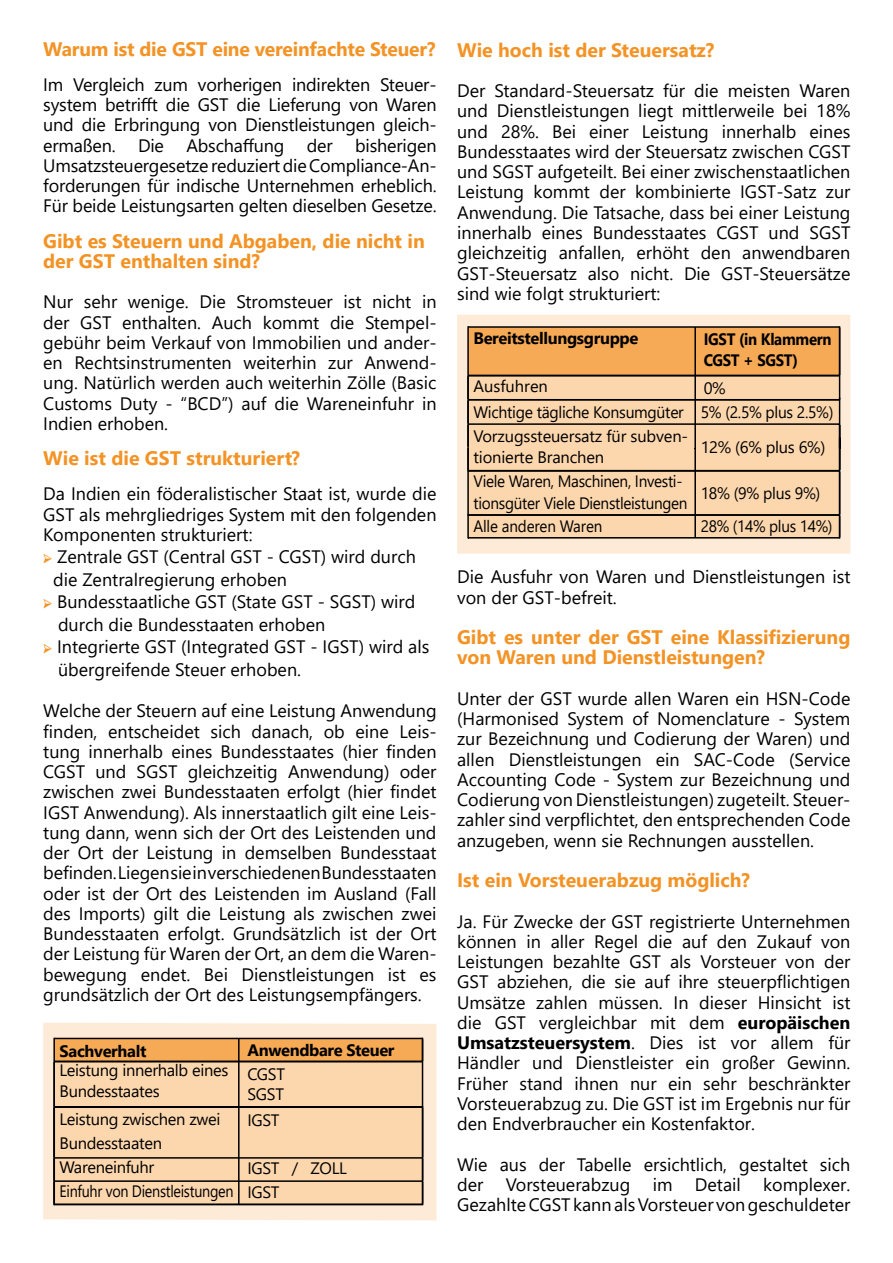
<style>
.page{position:relative;width:893px;height:1263px;background:#fff}
.page>*{position:absolute;margin:0;border:0;box-sizing:border-box;transform-origin:0 0}
.t1{font:700 19.5px/20.2px "Segoe UI";color:#f39325}
.t2{font:18px/20.2px "Segoe UI";color:#000;text-align:justify}
.t3{font:16.5px/24px "Segoe UI";letter-spacing:-.02em;color:#000}
.t4{font:16.5px/24px "Segoe UI";letter-spacing:-.02em;color:#000;scale:.96 1}
.t5{font:700 16.5px "Segoe UI";letter-spacing:-.02em;color:#000}
.t6{font:16.5px/34.5px "Segoe UI";letter-spacing:-.02em;color:#000;scale:.95 1}
.t7{font:700 16.5px/21px "Segoe UI";letter-spacing:-.02em;color:#000;scale:.91 1}
.t8{font:16.5px "Segoe UI";color:#000}
.s1{font-family:"Minion Pro";font-size:16.5px;color:#f39325}
.s2{font-weight:700}
</style>
<div class="page">
<div style="left:457px;top:315px;width:393px;height:239px;background:#feebd7"></div>
<div style="left:469px;top:376px;width:370px;height:161px;background:#fcd6ad"></div>
<div style="left:469px;top:328px;width:370px;height:47px;background:#f7aa55"></div>
<div style="left:469px;top:400px;width:371px;height:70px;background:#fcd6ad"></div>
<hr style="left:694px;top:448px;width:2px;height:22px;background:#000">
<hr style="left:839px;top:438px;width:1px;height:32px;background:#000">
<hr style="left:694px;top:376px;width:2px;height:23px;background:#000">
<hr style="left:839px;top:326px;width:1px;height:74px;background:#000">
<hr style="left:468px;top:399px;width:227px;height:1px;background:#000">
<hr style="left:695px;top:399px;width:145px;height:1px;background:#000">
<hr style="left:468px;top:326px;width:227px;height:2px;background:#000">
<hr style="left:467px;top:326px;width:2px;height:145px;background:#000">
<hr style="left:695px;top:326px;width:145px;height:2px;background:#000">
<hr style="left:694px;top:328px;width:2px;height:47px;background:#000">
<hr style="left:468px;top:375px;width:227px;height:1px;background:#000">
<hr style="left:695px;top:375px;width:145px;height:1px;background:#000">
<hr style="left:468px;top:470px;width:227px;height:2px;background:#000">
<hr style="left:467px;top:470px;width:2px;height:46px;background:#000">
<hr style="left:695px;top:470px;width:145px;height:2px;background:#000">
<hr style="left:694px;top:472px;width:2px;height:42px;background:#000">
<hr style="left:839px;top:472px;width:1px;height:42px;background:#000">
<hr style="left:468px;top:514px;width:227px;height:2px;background:#000">
<hr style="left:467px;top:514px;width:2px;height:24px;background:#000">
<hr style="left:695px;top:514px;width:145px;height:2px;background:#000">
<hr style="left:694px;top:516px;width:2px;height:21px;background:#000">
<svg style="left:839px;top:516px;width:1px;height:21px"></svg>
<hr style="left:468px;top:537px;width:227px;height:1px;background:#000">
<hr style="left:695px;top:537px;width:145px;height:1px;background:#000">
<svg style="left:43px;top:1023px;width:394px;height:197px;background:#fae7d4"></svg>
<hr style="left:54px;top:1038px;width:185px;height:1px;background:#000">
<hr style="left:53px;top:1038px;width:2px;height:167px;background:#000">
<hr style="left:239px;top:1038px;width:184px;height:1px;background:#000">
<svg style="left:54px;top:1039px;width:369px;height:163px;background:#f2c99b"></svg>
<hr style="left:54px;top:1061px;width:185px;height:1px;background:#000">
<hr style="left:239px;top:1061px;width:184px;height:1px;background:#000">
<div style="left:54px;top:1106px;width:369px;height:99px;border:2px solid #000"></div>
<hr style="left:54px;top:1106px;width:369px;height:2px;background:#000">
<p class="t1" style="left:43px;top:37px;width:394px">Warum ist die GST eine vereinfachte Steuer?</p>
<p class="t2" style="left:43px;top:73px;width:395px">Im Vergleich zum vorherigen indirekten Steuer&shy;system betrifft die GST die Lieferung von Waren und die Erbringung von Dienstleistungen gleich&shy;ermaßen. Die Abschaffung der bisherigen Umsatzsteuergesetze reduziert die Compliance-An&shy;forderungen für indische Unternehmen erheblich.<br>Für beide Leistungsarten gelten dieselben Gesetze.</p>
<p class="t1" style="left:43px;top:229px;width:383px">Gibt es Steuern und Abgaben, die nicht in der GST enthalten sind?</p>
<p class="t2" style="left:43px;top:290px;width:395px">Nur sehr wenige. Die Stromsteuer ist nicht in der GST enthalten. Auch kommt die Stempel&shy;gebühr beim Verkauf von Immobilien und ander&shy;en Rechtsinstrumenten weiterhin zur Anwend&shy;ung. Natürlich werden auch weiterhin Zölle (Basic Customs Duty - “BCD”) auf die Wareneinfuhr in Indien erhoben.</p>
<p class="t1" style="left:43px;top:447px;width:258px">Wie ist die GST strukturiert?</p>
<p class="t2" style="left:43px;top:482px;width:395px">Da Indien ein föderalistischer Staat ist, wurde die GST als mehrgliedriges System mit den folgenden Komponenten strukturiert:</p>
<p class="t2" style="left:53px;top:544px;width:364px;line-height:22.5px;text-indent:-10px"><span class="s1">➢</span> Zentrale GST (Central GST - CGST) wird durch die Zentralregierung erhoben</p>
<p class="t2" style="left:58px;top:589px;width:359px;line-height:22.5px;text-indent:-15px"><span class="s1">➢</span> Bundesstaatliche GST (State GST - SGST) wird durch die Bundesstaaten erhoben</p>
<p class="t2" style="left:58px;top:634px;width:373px;line-height:22.5px;text-indent:-15px"><span class="s1">➢</span> Integrierte GST (Integrated GST - IGST) wird als übergreifende Steuer erhoben.</p>
<p class="t2" style="left:43px;top:699px;width:395px">Welche der Steuern auf eine Leistung Anwendung finden, entscheidet sich danach, ob eine Leis&shy;tung innerhalb eines Bundesstaates (hier finden CGST und SGST gleichzeitig Anwendung) oder zwischen zwei Bundesstaaten erfolgt (hier findet IGST Anwendung). Als innerstaatlich gilt eine Leis&shy;tung dann, wenn sich der Ort des Leistenden und der Ort der Leistung in demselben Bundesstaat befinden. Liegen sie in verschiedenen Bundesstaaten oder ist der Ort des Leistenden im Ausland (Fall des Imports) gilt die Leistung als zwischen zwei Bundesstaaten erfolgt. Grundsätzlich ist der Ort der Leistung für Waren der Ort, an dem die Waren&shy;bewegung endet. Bei Dienstleistungen ist es grundsätzlich der Ort des Leistungsempfängers.</p>
<p class="t5" style="left:60px;top:1035px;width:88px">Sachverhalt</p>
<p class="t3" style="left:60px;top:1058px;width:170px;line-height:21px">Leistung innerhalb eines<br>Bundesstaates</p>
<p class="t3" style="left:60px;top:1106px;width:175px">Leistung zwischen zwei<br>Bundesstaaten<br>Wareneinfuhr<br>Einfuhr von Dienstleistungen</p>
<p class="t5" style="left:247px;top:1035px;width:149px">Anwendbare Steuer</p>
<p class="t3" style="left:247px;top:1063px;width:39px;line-height:19.5px">CGST<br>SGST</p>
<p class="t3" style="left:247px;top:1106px;width:34px">IGST</p>
<p class="t3" style="left:247px;top:1154px;width:101px">IGST / ZOLL<br>IGST</p>
<p class="t1" style="left:457px;top:38px;width:259px">Wie hoch ist der Steuersatz?</p>
<p class="t2" style="left:457px;top:79px;width:395px">Der Standard-Steuersatz für die meisten Waren und Dienstleistungen liegt mittlerweile bei 18% und 28%. Bei einer Leistung innerhalb eines Bundesstaates wird der Steuersatz zwischen CGST und SGST aufgeteilt. Bei einer zwischenstaatlichen Leistung kommt der kombinierte IGST-Satz zur Anwendung. Die Tatsache, dass bei einer Leistung innerhalb eines Bundesstaates CGST und SGST gleichzeitig anfallen, erhöht den anwendbaren GST-Steuersatz also nicht. Die GST-Steuersätze sind wie folgt strukturiert:</p>
<p class="t5" style="left:473px;top:323px;width:166px">Bereitstellungsgruppe</p>
<p class="t8" style="left:473px;top:371px;width:76px">Ausfuhren</p>
<p class="t4" style="left:473px;top:398px;width:225px">Wichtige tägliche Konsumgüter<br>Vorzugssteuersatz für subven-</p>
<p class="t3" style="left:473px;top:444px;width:216px;line-height:23px">tionierte Branchen<br>Viele Waren, Maschinen, Investi&shy;tionsgüter Viele Dienstleistungen<br>Alle anderen Waren</p>
<p class="t7" style="left:704px;top:327px;width:142px">IGST (in Klammern<br>CGST + SGST)</p>
<p class="t3" style="left:704px;top:375px;width:24px">0%</p>
<p class="t6" style="left:701px;top:394px;width:141px">5% (2.5% plus 2.5%)<br>12% (6% plus 6%)</p>
<p class="t4" style="left:701px;top:476px;width:139px;line-height:32.5px">18% (9% plus 9%)<br>28% (14% plus 14%)</p>
<p class="t2" style="left:457px;top:565px;width:395px">Die Ausfuhr von Waren und Dienstleistungen ist von der GST-befreit.</p>
<p class="t1" style="left:457px;top:625px;width:395px">Gibt es unter der GST eine Klassifizierung von Waren und Dienstleistungen?</p>
<p class="t2" style="left:457px;top:687px;width:395px">Unter der GST wurde allen Waren ein HSN-Code (Harmonised System of Nomenclature - System zur Bezeichnung und Codierung der Waren) und allen Dienstleistungen ein SAC-Code (Service Accounting Code - System zur Bezeichnung und Codierung von Dienstleistungen) zugeteilt. Steuer&shy;zahler sind verpflichtet, den entsprechenden Code anzugeben, wenn sie Rechnungen ausstellen.</p>
<p class="t1" style="left:457px;top:868px;width:295px">Ist ein Vorsteuerabzug möglich?</p>
<p class="t2" style="left:457px;top:909px;width:395px">Ja. Für Zwecke der GST registrierte Unternehmen können in aller Regel die auf den Zukauf von Leistungen bezahlte GST als Vorsteuer von der GST abziehen, die sie auf ihre steuerpflichtigen Umsätze zahlen müssen. In dieser Hinsicht ist die GST vergleichbar mit dem <span class="s2">europäischen Umsatzsteuersystem</span>. Dies ist vor allem für Händler und Dienstleister ein großer Gewinn.<br>Früher stand ihnen nur ein sehr beschränkter Vorsteuerabzug zu. Die GST ist im Ergebnis nur für den Endverbraucher ein Kostenfaktor.</p>
<p class="t2" style="left:457px;top:1152px;width:395px">Wie aus der Tabelle ersichtlich, gestaltet sich der Vorsteuerabzug im Detail komplexer.<br>Gezahlte CGST kann als Vorsteuer von geschuldeter</p>
</div>
